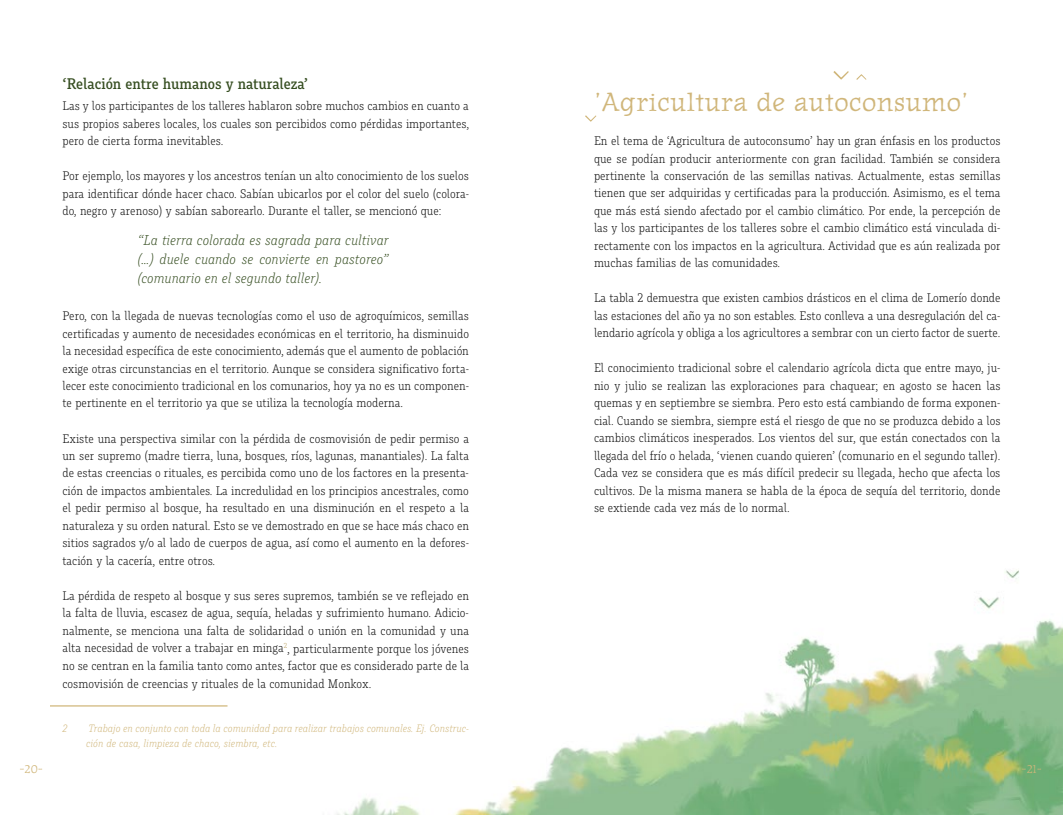
<style>
.page{position:relative;width:1063px;height:815px;background:#fff}
.page>*{position:absolute;margin:0;border:0;box-sizing:border-box;transform-origin:0 0}
.t1{font:26.25px "Journal Text";color:#d0b67a}
.t2{font:500 16.25px "Muriza Basic";color:#354d20}
.t3{font:italic 300 15px/18.8px "Muriza Basic";color:#354d20;text-align:justify}
.t4{font:300 13.12px/17.5px "Muriza Basic";color:#000;text-align:justify}
.t5{font:italic 300 11.25px/15px "Muriza Basic";color:#d0b67a}
.t6{font:11.25px "Journal Text";color:#d0b67a}
</style>
<div class="page">
<img style="left:336px;top:79px;width:727px;height:736px">
<hr style="left:50px;top:705px;width:178px;height:2px;background:#d0b67a">
<svg style="left:833px;top:71px;width:16px;height:8px"></svg>
<svg style="left:856px;top:74px;width:10px;height:6px"></svg>
<svg style="left:585px;top:115px;width:11px;height:7px"></svg>
<p class="t2" style="left:62px;top:74px;width:247px">‘Relación entre humanos y naturaleza’</p>
<p class="t4" style="left:62px;top:97px;width:408px">Las y los participantes de los talleres hablaron sobre muchos cambios en cuanto a sus propios saberes locales, los cuales son percibidos como pérdidas importantes, pero de cierta forma inevitables.</p>
<p class="t4" style="left:62px;top:167px;width:408px">Por ejemplo, los mayores y los ancestros tenían un alto conocimiento de los suelos para identificar dónde hacer chaco. Sabían ubicarlos por el color del suelo (colora&shy;do, negro y arenoso) y sabían saborearlo. Durante el taller, se mencionó que:</p>
<p class="t3" style="left:138px;top:230px;width:253px">“La tierra colorada es sagrada para cultivar (…) duele cuando se convierte en pastoreo” (comunario en el segundo taller).</p>
<p class="t4" style="left:62px;top:307px;width:408px">Pero, con la llegada de nuevas tecnologías como el uso de agroquímicos, semillas certificadas y aumento de necesidades económicas en el territorio, ha disminuido la necesidad específica de este conocimiento, además que el aumento de población exige otras circunstancias en el territorio. Aunque se considera significativo forta&shy;lecer este conocimiento tradicional en los comunarios, hoy ya no es un componen&shy;te pertinente en el territorio ya que se utiliza la tecnología moderna.</p>
<p class="t4" style="left:62px;top:429px;width:408px">Existe una perspectiva similar con la pérdida de cosmovisión de pedir permiso a un ser supremo (madre tierra, luna, bosques, ríos, lagunas, manantiales). La falta de estas creencias o rituales, es percibida como uno de los factores en la presenta&shy;ción de impactos ambientales. La incredulidad en los principios ancestrales, como el pedir permiso al bosque, ha resultado en una disminución en el respeto a la naturaleza y su orden natural. Esto se ve demostrado en que se hace más chaco en sitios sagrados y/o al lado de cuerpos de agua, así como el aumento en la defores&shy;tación y la cacería, entre otros.</p>
<p class="t4" style="left:62px;top:587px;width:408px">La pérdida de respeto al bosque y sus seres supremos, también se ve reflejado en la falta de lluvia, escasez de agua, sequía, heladas y sufrimiento humano. Adicio&shy;nalmente, se menciona una falta de solidaridad o unión en la comunidad y una alta necesidad de volver a trabajar en minga<sup>2</sup>, particularmente porque los jóvenes no se centran en la familia tanto como antes, factor que es considerado parte de la cosmovisión de creencias y rituales de la comunidad Monkox.</p>
<p class="t5" style="left:62px;top:721px;width:6px">2</p>
<p class="t5" style="left:86px;top:721px;width:384px">Trabajo en conjunto con toda la comunidad para realizar trabajos comunales. Ej. Construc&shy;ción de casa, limpieza de chaco, siembra, etc.</p>
<h1 class="t1" style="left:594px;top:87px;width:377px">’Agricultura de autoconsumo’</h1>
<p class="t4" style="left:594px;top:132px;width:408px">En el tema de ‘Agricultura de autoconsumo’ hay un gran énfasis en los productos que se podían producir anteriormente con gran facilidad. También se considera pertinente la conservación de las semillas nativas. Actualmente, estas semillas tienen que ser adquiridas y certificadas para la producción. Asimismo, es el tema que más está siendo afectado por el cambio climático. Por ende, la percepción de las y los participantes de los talleres sobre el cambio climático está vinculada di&shy;rectamente con los impactos en la agricultura. Actividad que es aún realizada por muchas familias de las comunidades.</p>
<p class="t4" style="left:594px;top:289px;width:408px">La tabla 2 demuestra que existen cambios drásticos en el clima de Lomerío donde las estaciones del año ya no son estables. Esto conlleva a una desregulación del ca&shy;lendario agrícola y obliga a los agricultores a sembrar con un cierto factor de suerte.</p>
<p class="t4" style="left:594px;top:359px;width:408px">El conocimiento tradicional sobre el calendario agrícola dicta que entre mayo, ju&shy;nio y julio se realizan las exploraciones para chaquear; en agosto se hacen las quemas y en septiembre se siembra. Pero esto está cambiando de forma exponen&shy;cial. Cuando se siembra, siempre está el riesgo de que no se produzca debido a los cambios climáticos inesperados. Los vientos del sur, que están conectados con la llegada del frío o helada, ‘vienen cuando quieren’ (comunario en el segundo taller).<br>Cada vez se considera que es más difícil predecir su llegada, hecho que afecta los cultivos. De la misma manera se habla de la época de sequía del territorio, donde se extiende cada vez más de lo normal.</p>
<p class="t6" style="left:19px;top:762px;width:25px">-20-</p>
<p class="t6" style="left:1021px;top:762px;width:22px">-21-</p>
</div>
